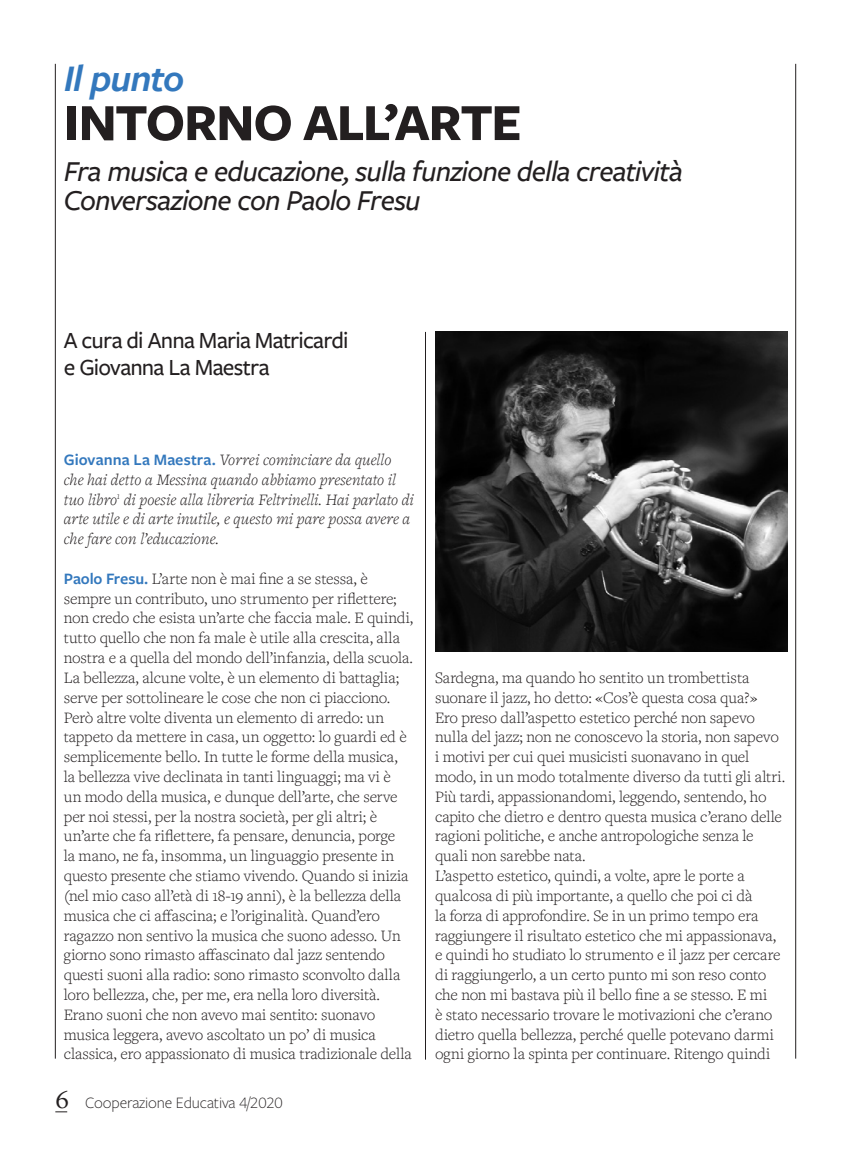
<style>
.page{position:relative;width:851px;height:1149px;background:#fff}
.page>*{position:absolute;margin:0;border:0;box-sizing:border-box;transform-origin:0 0}
.CAP_Titolo{font:700 54px "Freight Sans Pro";letter-spacing:-.025em;color:#231f20}
.SEZIONE_Titolo-a{font:italic 600 39px "Freight Sans Pro";letter-spacing:-.025em;color:#3378bd}
.CAP_Sottotitolo{font:italic 500 30px "Freight Sans Pro";letter-spacing:-.03em;color:#231f20}
.Autore{font:500 24px/27px "Freight Sans Pro";letter-spacing:-.03em;color:#231f20}
.TESTO{font:300 16.5px/19.8px "Freight Text Pro";letter-spacing:-.01em;color:#231f20}
.DOMANDA{font:italic 300 16.5px/19.8px "Freight Text Pro";letter-spacing:.005em;color:#231f20}
.t1{font:300 16.5px "Freight Sans Pro";letter-spacing:-.01em;color:#231f20}
.s1{font-family:"Freight Sans Pro";font-weight:600;font-style:normal;color:#3378bd}
.s2{font-family:"Freight Sans Pro";font-weight:600;color:#3378bd}
.s3{font-family:"Freight Text Pro";font-weight:500;font-size:27px}
</style>
<div class="page">
<hr style="left:795px;top:64px;width:1px;height:994px;background:#231f20">
<hr style="left:55px;top:64px;width:1px;height:994px;background:#231f20">
<hr style="left:425px;top:332px;width:1px;height:727px;background:#231f20">
<svg style="left:55px;top:1111px;width:12px;height:1px"></svg>
<img style="left:435px;top:332px;width:352px;height:319px">
<p class="SEZIONE_Titolo-a" style="left:64px;top:52px;width:122px">Il punto</p>
<p class="CAP_Titolo" style="left:64px;top:85px;width:459px">INTORNO ALL’ARTE</p>
<p class="CAP_Sottotitolo" style="left:64px;top:152px;width:620px">Fra musica e educazione, sulla funzione della creatività</p>
<p class="CAP_Sottotitolo" style="left:64px;top:180px;width:358px">Conversazione con Paolo Fresu</p>
<p class="Autore" style="left:64px;top:326px;width:286px">A cura di Anna Maria Matricardi e Giovanna La Maestra</p>
<p class="DOMANDA" style="left:64px;top:449px;width:351px"><span class="s1">Giovanna La Maestra.</span> Vorrei cominciare da quello che hai detto a Messina quando abbiamo presentato il tuo libro<sup>1</sup> di poesie alla libreria Feltrinelli. Hai parlato di arte utile e di arte inutile, e questo mi pare possa avere a che fare con l’educazione.</p>
<p class="TESTO" style="left:64px;top:568px;width:351px"><span class="s2">Paolo Fresu.</span> L’arte non è mai fine a se stessa, è sempre un contributo, uno strumento per riflettere; non credo che esista un’arte che faccia male. E quindi, tutto quello che non fa male è utile alla crescita, alla nostra e a quella del mondo dell’infanzia, della scuola.</p>
<p class="TESTO" style="left:64px;top:667px;width:349px">La bellezza, alcune volte, è un elemento di battaglia; serve per sottolineare le cose che non ci piacciono.<br>Però altre volte diventa un elemento di arredo: un tappeto da mettere in casa, un oggetto: lo guardi ed è semplicemente bello. In tutte le forme della musica, la bellezza vive declinata in tanti linguaggi; ma vi è un modo della musica, e dunque dell’arte, che serve per noi stessi, per la nostra società, per gli altri; è un’arte che fa riflettere, fa pensare, denuncia, porge<br>la mano, ne fa, insomma, un linguaggio presente in questo presente che stiamo vivendo. Quando si inizia (nel mio caso all’età di 18-19 anni), è la bellezza della musica che ci affascina; e l’originalità. Quand’ero ragazzo non sentivo la musica che suono adesso. Un giorno sono rimasto affascinato dal jazz sentendo questi suoni alla radio: sono rimasto sconvolto dalla loro bellezza, che, per me, era nella loro diversità.<br>Erano suoni che non avevo mai sentito: suonavo musica leggera, avevo ascoltato un po’ di musica classica, ero appassionato di musica tradizionale della</p>
<p class="t1" style="left:55px;top:1091px;width:229px"><span class="s3">6</span> Cooperazione Educativa 4/2020</p>
<p class="TESTO" style="left:435px;top:667px;width:351px">Sardegna, ma quando ho sentito un trombettista suonare il jazz, ho detto: «Cos’è questa cosa qua?»<br>Ero preso dall’aspetto estetico perché non sapevo nulla del jazz; non ne conoscevo la storia, non sapevo i motivi per cui quei musicisti suonavano in quel modo, in un modo totalmente diverso da tutti gli altri.<br>Più tardi, appassionandomi, leggendo, sentendo, ho capito che dietro e dentro questa musica c’erano delle ragioni politiche, e anche antropologiche senza le quali non sarebbe nata.</p>
<p class="TESTO" style="left:435px;top:865px;width:347px">L’aspetto estetico, quindi, a volte, apre le porte a qualcosa di più importante, a quello che poi ci dà<br>la forza di approfondire. Se in un primo tempo era raggiungere il risultato estetico che mi appassionava, e quindi ho studiato lo strumento e il jazz per cercare di raggiungerlo, a un certo punto mi son reso conto che non mi bastava più il bello fine a se stesso. E mi<br>è stato necessario trovare le motivazioni che c’erano dietro quella bellezza, perché quelle potevano darmi ogni giorno la spinta per continuare. Ritengo quindi</p>
</div>
